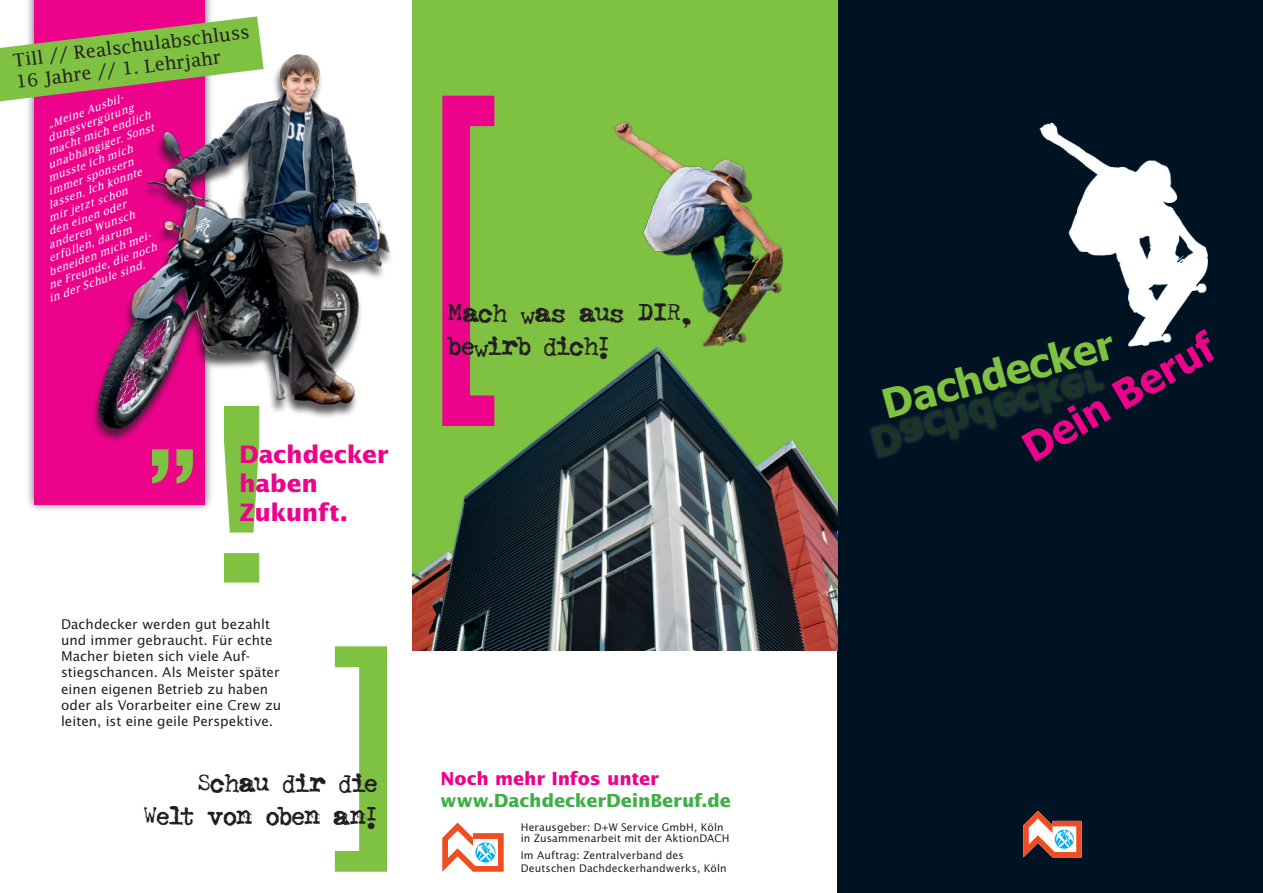
<style>
.page{position:relative;width:1263px;height:893px;background:#fff}
.page>*{position:absolute;margin:0;border:0;box-sizing:border-box;transform-origin:0 0}
.t1{font:700 40.35px "Tahoma";color:#7fc241}
.t2{font:700 40.35px "Tahoma";color:#ed028c}
.t3{font:27px/32.4px "GF Halda Smashed";letter-spacing:-.01em;color:#231f20;text-align:right}
.t4{font:700 24px/28.8px "Lucida Sans";letter-spacing:-.01em;color:#ed028c}
.t5{font:18px/21.6px "Lucida Fax";color:#231f20}
.t6{font:700 18px "Lucida Sans";letter-spacing:-.005em;color:#40ae49}
.t7{font:700 18px "Lucida Sans";letter-spacing:-.015em;color:#ed028c}
.t8{font:13.5px/16.2px "Lucida Sans";color:#231f20}
.t9{font:italic 10.5px "Lucida Fax";color:#fff}
.t10{font:10.5px/10.5px "Lucida Sans";letter-spacing:.01em;color:#231f20}
</style>
<div class="page">
<div style="left:838px;top:0;width:425px;height:893px;background:#001322"></div>
<img style="left:1039px;top:122px;width:169px;height:225px">
<svg style="left:1023px;top:811px;width:59px;height:46px"></svg>
<svg style="left:442px;top:822px;width:62px;height:50px"></svg>
<svg style="left:224px;top:466px;width:35px;height:117px"></svg>
<svg style="left:335px;top:646px;width:52px;height:226px"></svg>
<div style="left:25px;top:0;width:199px;height:529px;background:#231f20;opacity:.75"></div>
<div style="left:35px;top:0;width:170px;height:505px;background:#ed028c"></div>
<div style="left:412px;top:0;width:426px;height:631px;background:#7fc241"></div>
<svg style="left:442px;top:96px;width:52px;height:241px"></svg>
<img style="left:412px;top:337px;width:426px;height:314px">
<img style="left:580px;top:121px;width:231px;height:231px">
<svg style="left:0;top:16px;width:262px;height:85px"></svg>
<svg style="left:152px;top:466px;width:41px;height:17px"></svg>
<div style="left:90px;top:55px;width:332px;height:411px;background:#231f20;opacity:.75"></div>
<img style="left:89px;top:49px;width:313px;height:391px">
<svg style="left:871px;top:369px;width:233px;height:88px"></svg>
<h3 class="t5" style="left:12px;top:50px;width:240px;rotate:-7deg">Till // Realschulabschluss<br>16 Jahre // 1. Lehrjahr</h3>
<p class="t9" style="left:46px;top:119px;width:83px;rotate:-20deg">„Meine Ausbil-</p>
<p class="t9" style="left:46px;top:132px;width:92px;rotate:-20deg">dungsvergütung</p>
<p class="t9" style="left:46px;top:146px;width:110px;rotate:-20deg">macht mich endlich</p>
<p class="t9" style="left:46px;top:159px;width:114px;rotate:-20deg">unabhängiger. Sonst</p>
<p class="t9" style="left:46px;top:173px;width:91px;rotate:-20deg">musste ich mich</p>
<p class="t9" style="left:46px;top:186px;width:92px;rotate:-20deg">immer sponsern</p>
<p class="t9" style="left:46px;top:199px;width:101px;rotate:-20deg">lassen. Ich konnte</p>
<p class="t9" style="left:46px;top:213px;width:85px;rotate:-20deg">mir jetzt schon</p>
<p class="t9" style="left:47px;top:226px;width:83px;rotate:-20deg">den einen oder</p>
<p class="t9" style="left:47px;top:240px;width:93px;rotate:-20deg">anderen Wunsch</p>
<p class="t9" style="left:47px;top:253px;width:89px;rotate:-20deg">erfüllen, darum</p>
<p class="t9" style="left:47px;top:266px;width:111px;rotate:-20deg">beneiden mich mei-</p>
<p class="t9" style="left:47px;top:280px;width:116px;rotate:-20deg">ne Freunde, die noch</p>
<p class="t9" style="left:47px;top:293px;width:103px;rotate:-20deg">in der Schule sind.</p>
<h3 class="t4" style="left:239px;top:439px;width:151px">Dachdecker haben<br>Zukunft.</h3>
<p class="t8" style="left:61px;top:615px;width:222px">Dachdecker werden gut bezahlt und immer gebraucht. Für echte<br>Macher bieten sich viele Auf&shy;stiegschancen. Als Meister später einen eigenen Betrieb zu haben oder als Vorarbeiter eine Crew zu leiten, ist eine geile Perspektive.</p>
<h2 class="t3" style="left:144px;top:770px;width:234px">Schau dir die<br>Welt von oben an!</h2>
<h2 class="t3" style="left:448px;top:300px;width:245px;text-align:left">Mach was aus DIR, bewirb dich!</h2>
<h3 class="t7" style="left:441px;top:768px;width:220px">Noch mehr Infos unter</h3>
<h3 class="t6" style="left:441px;top:789px;width:292px">www.DachdeckerDeinBeruf.de</h3>
<p class="t10" style="left:521px;top:822px;width:210px">Herausgeber: D+W Service GmbH, Köln in Zusammenarbeit mit der AktionDACH</p>
<p class="t10" style="left:521px;top:849px;width:208px;line-height:12.6px">Im Auftrag: Zentralverband des<br>Deutschen Dachdeckerhandwerks, Köln</p>
<h1 class="t2" style="left:1013px;top:428px;width:216px;rotate:-30deg">Dein Beruf</h1>
<h1 class="t1" style="left:876px;top:380px;width:239px;rotate:-15deg">Dachdecker</h1>
</div>
